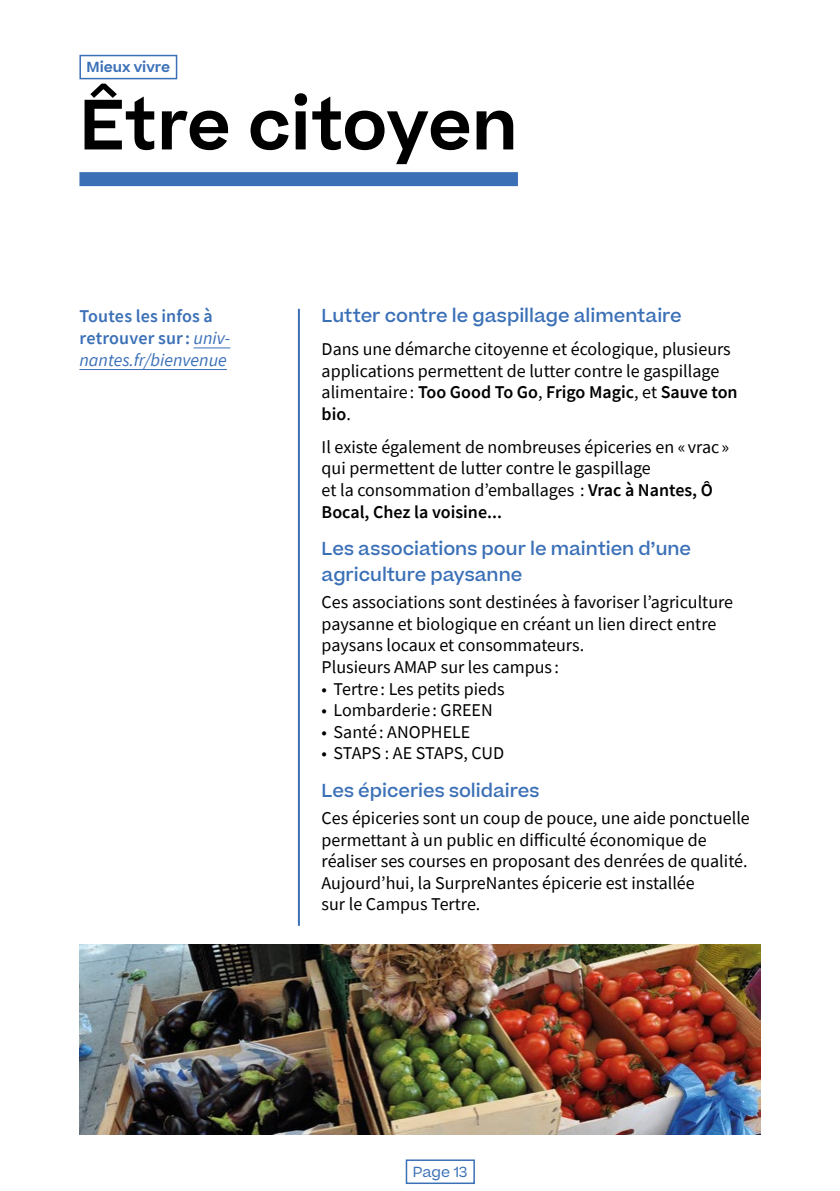
<style>
.page{position:relative;width:840px;height:1191px;background:#fff}
.page>*{position:absolute;margin:0;border:0;box-sizing:border-box;transform-origin:0 0}
.t1{font:600 68px "Beatrice";letter-spacing:-.005em;color:#000}
.t2{font:18px/21.6px "Source Sans Pro";color:#000}
.t3{font:500 18px/26px "Beatrice";color:#3b70b7}
.t4{font:600 18px/21.6px "Source Sans Pro";letter-spacing:.01em;color:#3b70b7}
.t5{font:600 14px "Beatrice";color:#3b70b7}
.t6{font:14px "Beatrice";letter-spacing:-.005em;color:#3b70b7}
.s1{font-weight:400;font-style:italic}
.s2{font-weight:600}
</style>
<div class="page">
<div style="left:79px;top:55px;width:98px;height:24px;border:2px solid #3b70b7"></div>
<div style="left:79px;top:172px;width:438px;height:14px;background:#3b70b7"></div>
<hr style="left:298px;top:309px;width:2px;height:616px;background:#3b70b7">
<img style="left:79px;top:944px;width:681px;height:190px">
<hr style="left:193px;top:347px;width:37px;height:1px;background:#3b70b7">
<hr style="left:79px;top:369px;width:148px;height:1px;background:#3b70b7">
<div style="left:405px;top:1159px;width:69px;height:25px;border:2px solid #3b70b7"></div>
<p class="t5" style="left:87px;top:58px;width:85px">Mieux vivre</p>
<h1 class="t1" style="left:79px;top:79px;width:439px">Être citoyen</h1>
<p class="t4" style="left:79px;top:305px;width:152px">Toutes les infos à retrouver sur: <span class="s1">univ&shy;nantes.fr/bienvenue</span></p>
<p class="t3" style="left:321px;top:302px;width:361px">Lutter contre le gaspillage alimentaire</p>
<p class="t2" style="left:321px;top:338px;width:417px">Dans une démarche citoyenne et écologique, plusieurs applications permettent de lutter contre le gaspillage alimentaire : <span class="s2">Too Good To Go</span>, <span class="s2">Frigo Magic</span>, et <span class="s2">Sauve ton bio</span>.</p>
<p class="t2" style="left:321px;top:436px;width:409px">Il existe également de nombreuses épiceries en « vrac » qui permettent de lutter contre le gaspillage<br>et la consommation d’emballages : <span class="s2">Vrac à Nantes, Ô Bocal, Chez la voisine...</span></p>
<p class="t3" style="left:321px;top:535px;width:371px">Les associations pour le maintien d’une agriculture paysanne</p>
<p class="t2" style="left:321px;top:591px;width:413px">Ces associations sont destinées à favoriser l’agriculture paysanne et biologique en créant un lien direct entre paysans locaux et consommateurs.<br>Plusieurs AMAP sur les campus :</p>
<p class="t2" style="left:321px;top:677px;width:184px">• Tertre : Les petits pieds</p>
<p class="t2" style="left:321px;top:699px;width:172px">• Lombarderie : GREEN</p>
<p class="t2" style="left:321px;top:721px;width:150px">• Santé : ANOPHELE</p>
<p class="t2" style="left:321px;top:742px;width:184px">• STAPS : AE STAPS, CUD</p>
<p class="t3" style="left:321px;top:777px;width:219px">Les épiceries solidaires</p>
<p class="t2" style="left:321px;top:807px;width:429px">Ces épiceries sont un coup de pouce, une aide ponctuelle permettant à un public en difficulté économique de réaliser ses courses en proposant des denrées de qualité.<br>Aujourd’hui, la SurpreNantes épicerie est installée<br>sur le Campus Tertre.</p>
<p class="t6" style="left:412px;top:1162px;width:56px">Page 13</p>
</div>
